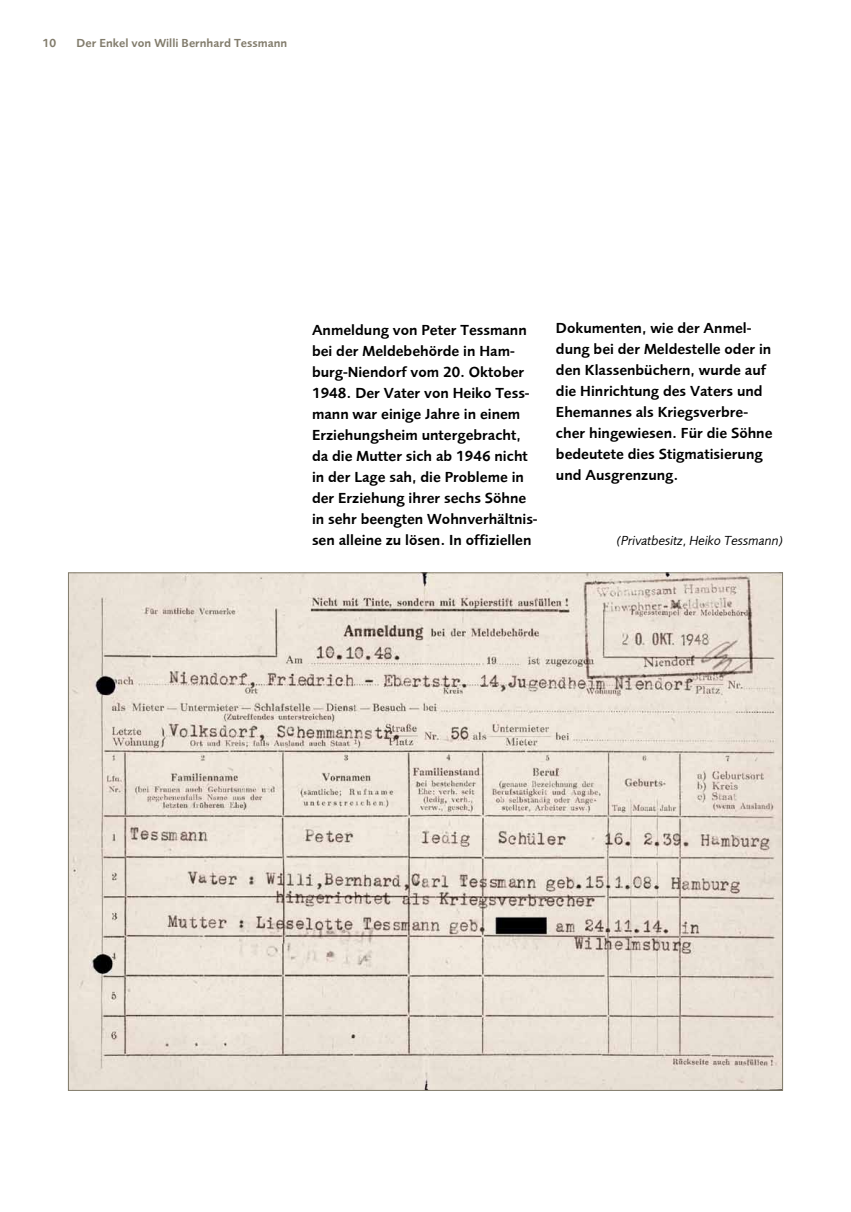
<style>
.page{position:relative;width:851px;height:1212px;background:#fff}
.page>*{position:absolute;margin:0;border:0;box-sizing:border-box;transform-origin:0 0}
.t1{font:15px/21px "Foundry Sans Demi";color:#000}
.t2{font:italic 13.5px "Foundry Sans";color:#000}
.t3{font:12px "Foundry Sans Demi";color:#827c6c}
</style>
<div class="page">
<img style="left:70px;top:574px;width:710px;height:515px">
<p class="t3" style="left:43px;top:36px;width:15px">10</p>
<p class="t3" style="left:77px;top:36px;width:212px">Der Enkel von Willi Bernhard Tessmann</p>
<p class="t1" style="left:312px;top:319px;width:227px">Anmeldung von Peter Tessmann bei der Meldebehörde in Ham&shy;burg-Niendorf vom 20. Oktober<br>1948. Der Vater von Heiko Tess&shy;mann war einige Jahre in einem<br>Erziehungsheim untergebracht, da die Mutter sich ab 1946 nicht in der Lage sah, die Probleme in der Erziehung ihrer sechs Söhne in sehr beengten Wohnverhältnis&shy;sen alleine zu lösen. In offiziellen</p>
<p class="t1" style="left:556px;top:318px;width:218px">Dokumenten, wie der Anmel&shy;dung bei der Meldestelle oder in den Klassenbüchern, wurde auf die Hinrichtung des Vaters und<br>Ehemannes als Kriegsverbre&shy;cher hingewiesen. Für die Söhne bedeutete dies Stigmatisierung und Ausgrenzung.</p>
<p class="t2" style="left:616px;top:533px;width:167px">(Privatbesitz, Heiko Tessmann)</p>
</div>
